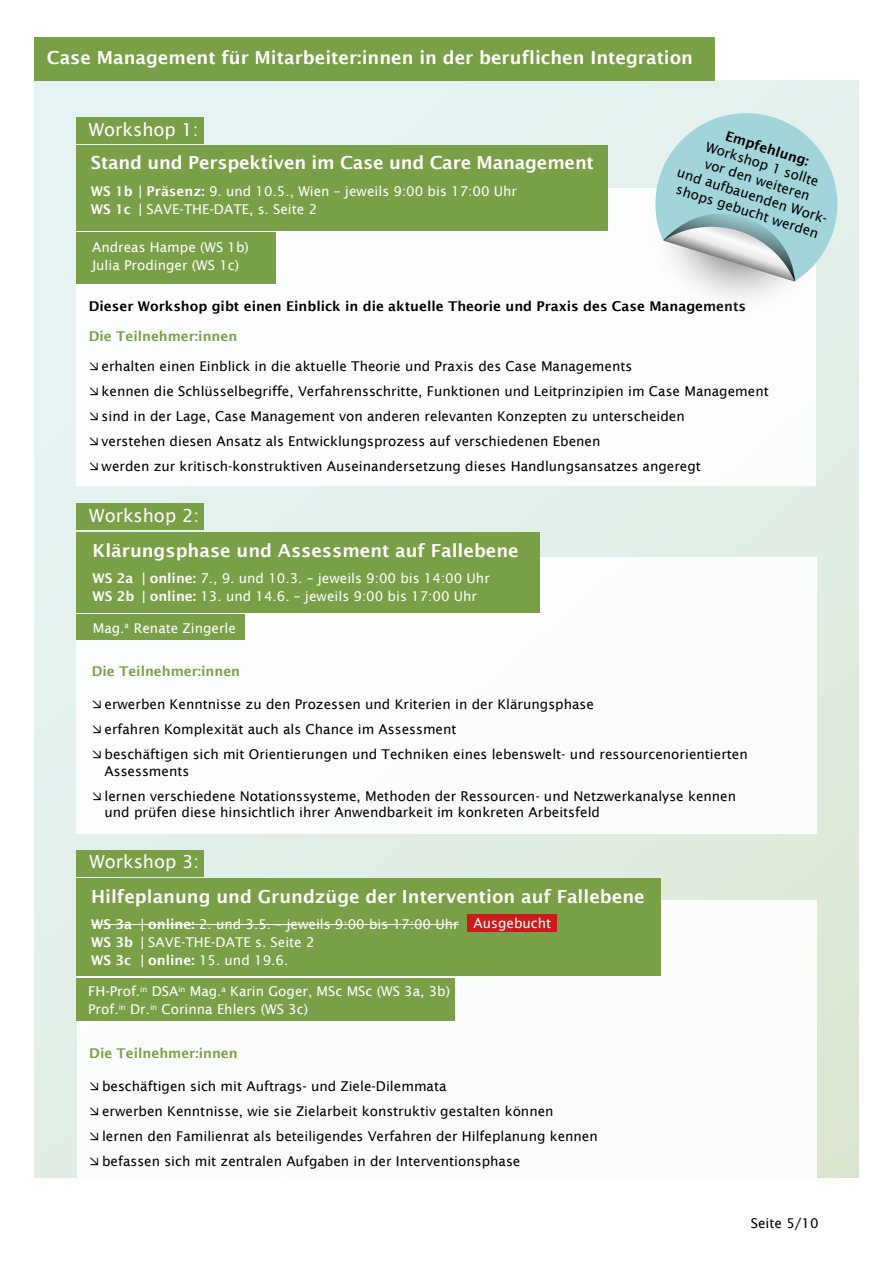
<style>
.page{position:relative;width:893px;height:1263px;background:#fff}
.page>*{position:absolute;margin:0;border:0;box-sizing:border-box;transform-origin:0 0}
.Ü_gross{font:600 18px "Lucida Sans";color:#fff}
.Ü{font:18px "Lucida Sans";color:#fff}
.t1{font:13.5px/16.5px "Lucida Sans";color:#000}
.main{font:13.5px/18px "Lucida Sans";color:#fff}
.fett{font:600 13.5px "Lucida Sans";color:#000}
.Teilnehmerinnen-grün{font:600 13.5px "Lucida Sans";color:#7aa047}
.fett-2{font:600 13.5px "Lucida Sans";color:#7aa047}
.s1{font-weight:600}
</style>
<div class="page">
<div style="left:34px;top:81px;width:825px;height:1097px;background:linear-gradient(to bottom,#e5f3f4,#deeada)"></div>
<div style="left:34px;top:37px;width:680px;height:43px;background:#7aa047"></div>
<div style="left:77px;top:504px;width:127px;height:26px;background:#7aa047"></div>
<div style="left:77px;top:557px;width:740px;height:277px;background:#fff"></div>
<div style="left:77px;top:532px;width:463px;height:81px;background:#7aa047"></div>
<div style="left:77px;top:615px;width:168px;height:25px;background:#7aa047"></div>
<div style="left:77px;top:900px;width:739px;height:284px;background:#fff"></div>
<div style="left:77px;top:878px;width:584px;height:98px;background:#7aa047"></div>
<div style="left:77px;top:850px;width:127px;height:26px;background:#7aa047"></div>
<div style="left:77px;top:978px;width:378px;height:43px;background:#7aa047"></div>
<hr style="left:91px;top:924px;width:368px;height:1px;background:#fff">
<div style="left:468px;top:914px;width:89px;height:17px;background:#cc1b1a"></div>
<div style="left:76px;top:188px;width:740px;height:298px;background:#fff"></div>
<div style="left:76px;top:145px;width:532px;height:85px;background:#7aa047"></div>
<div style="left:76px;top:118px;width:128px;height:26px;background:#7aa047"></div>
<div style="left:76px;top:232px;width:200px;height:51px;background:#7aa047"></div>
<svg style="left:608px;top:104px;width:238px;height:222px"></svg>
<p class="Ü_gross" style="left:47px;top:47px;width:648px">Case Management für Mitarbeiter:innen in der beruflichen Integration</p>
<p class="Ü" style="left:89px;top:119px;width:111px">Workshop 1:</p>
<p class="Ü_gross" style="left:91px;top:152px;width:504px">Stand und Perspektiven im Case und Care Management</p>
<p class="main" style="left:91px;top:182px;width:428px"><span class="s1">WS 1b | Präsenz:</span> 9. und 10.5., Wien – jeweils 9:00 bis 17:00 Uhr<br><span class="s1">WS 1c |</span> SAVE-THE-DATE, s. Seite 2</p>
<p class="main" style="left:92px;top:238px;width:158px">Andreas Hampe (WS 1b)<br>Julia Prodinger (WS 1c)</p>
<p class="t1" style="left:696px;top:116px;width:161px;text-align:center;rotate:18deg"><span class="s1">Empfehlung:<br></span>Workshop 1 sollte<br>vor den weiteren<br>und aufbauenden Work&shy;shops gebucht werden</p>
<p class="fett" style="left:89px;top:298px;width:659px">Dieser Workshop gibt einen Einblick in die aktuelle Theorie und Praxis des Case Managements</p>
<p class="fett-2" style="left:89px;top:329px;width:150px">Die Teilnehmer:innen</p>
<p class="t1" style="left:102px;top:357px;width:532px">erhalten einen Einblick in die aktuelle Theorie und Praxis des Case Managements</p>
<p class="t1" style="left:102px;top:382px;width:669px">kennen die Schlüsselbegriffe, Verfahrensschritte, Funktionen und Leitprinzipien im Case Management</p>
<p class="t1" style="left:102px;top:407px;width:585px">sind in der Lage, Case Management von anderen relevanten Konzepten zu unterscheiden</p>
<p class="t1" style="left:102px;top:432px;width:500px">verstehen diesen Ansatz als Entwicklungsprozess auf verschiedenen Ebenen</p>
<p class="t1" style="left:102px;top:457px;width:601px">werden zur kritisch-konstruktiven Auseinandersetzung dieses Handlungsansatzes angeregt</p>
<p class="Ü" style="left:89px;top:505px;width:111px">Workshop 2:</p>
<p class="Ü_gross" style="left:93px;top:540px;width:428px">Klärungsphase und Assessment auf Fallebene</p>
<p class="main" style="left:93px;top:569px;width:399px"><span class="s1">WS 2a | online:</span> 7., 9. und 10.3. – jeweils 9:00 bis 14:00 Uhr<br><span class="s1">WS 2b | online:</span> 13. und 14.6. – jeweils 9:00 bis 17:00 Uhr</p>
<p class="main" style="left:93px;top:619px;width:145px">Mag.<sup>a</sup> Renate Zingerle</p>
<p class="Teilnehmerinnen-grün" style="left:92px;top:663px;width:150px">Die Teilnehmer:innen</p>
<p class="t1" style="left:104px;top:696px;width:491px">erwerben Kenntnisse zu den Prozessen und Kriterien in der Klärungsphase</p>
<p class="t1" style="left:104px;top:721px;width:354px">erfahren Komplexität auch als Chance im Assessment</p>
<p class="t1" style="left:104px;top:746px;width:645px">beschäftigen sich mit Orientierungen und Techniken eines lebenswelt- und ressourcenorientierten<br>Assessments</p>
<p class="t1" style="left:104px;top:788px;width:633px">lernen verschiedene Notationssysteme, Methoden der Ressourcen- und Netzwerkanalyse kennen und prüfen diese hinsichtlich ihrer Anwendbarkeit im konkreten Arbeitsfeld</p>
<p class="Ü" style="left:89px;top:852px;width:111px">Workshop 3:</p>
<p class="Ü_gross" style="left:91px;top:886px;width:555px">Hilfeplanung und Grundzüge der Intervention auf Fallebene</p>
<p class="main" style="left:91px;top:915px;width:369px"><span class="s1">WS 3a | online:</span> 2. und 3.5. – jeweils 9:00 bis 17:00 Uhr<br><span class="s1">WS 3b |</span> SAVE-THE-DATE s. Seite 2<br><span class="s1">WS 3c | online:</span> 15. und 19.6.</p>
<p class="main" style="left:473px;top:914px;width:79px">Ausgebucht</p>
<p class="main" style="left:88px;top:982px;width:363px">FH-Prof.<sup>in</sup> DSA<sup>in</sup> Mag.<sup>a</sup> Karin Goger, MSc MSc (WS 3a, 3b)<br>Prof.<sup>in</sup> Dr.<sup>in</sup> Corinna Ehlers (WS 3c)</p>
<p class="Teilnehmerinnen-grün" style="left:89px;top:1045px;width:150px">Die Teilnehmer:innen</p>
<p class="t1" style="left:102px;top:1078px;width:346px">beschäftigen sich mit Auftrags- und Ziele-Dilemmata</p>
<p class="t1" style="left:102px;top:1103px;width:453px">erwerben Kenntnisse, wie sie Zielarbeit konstruktiv gestalten können</p>
<p class="t1" style="left:102px;top:1128px;width:497px">lernen den Familienrat als beteiligendes Verfahren der Hilfeplanung kennen</p>
<p class="t1" style="left:102px;top:1153px;width:420px">befassen sich mit zentralen Aufgaben in der Interventionsphase</p>
<p class="t1" style="left:751px;top:1215px;width:69px">Seite 5/10</p>
</div>
